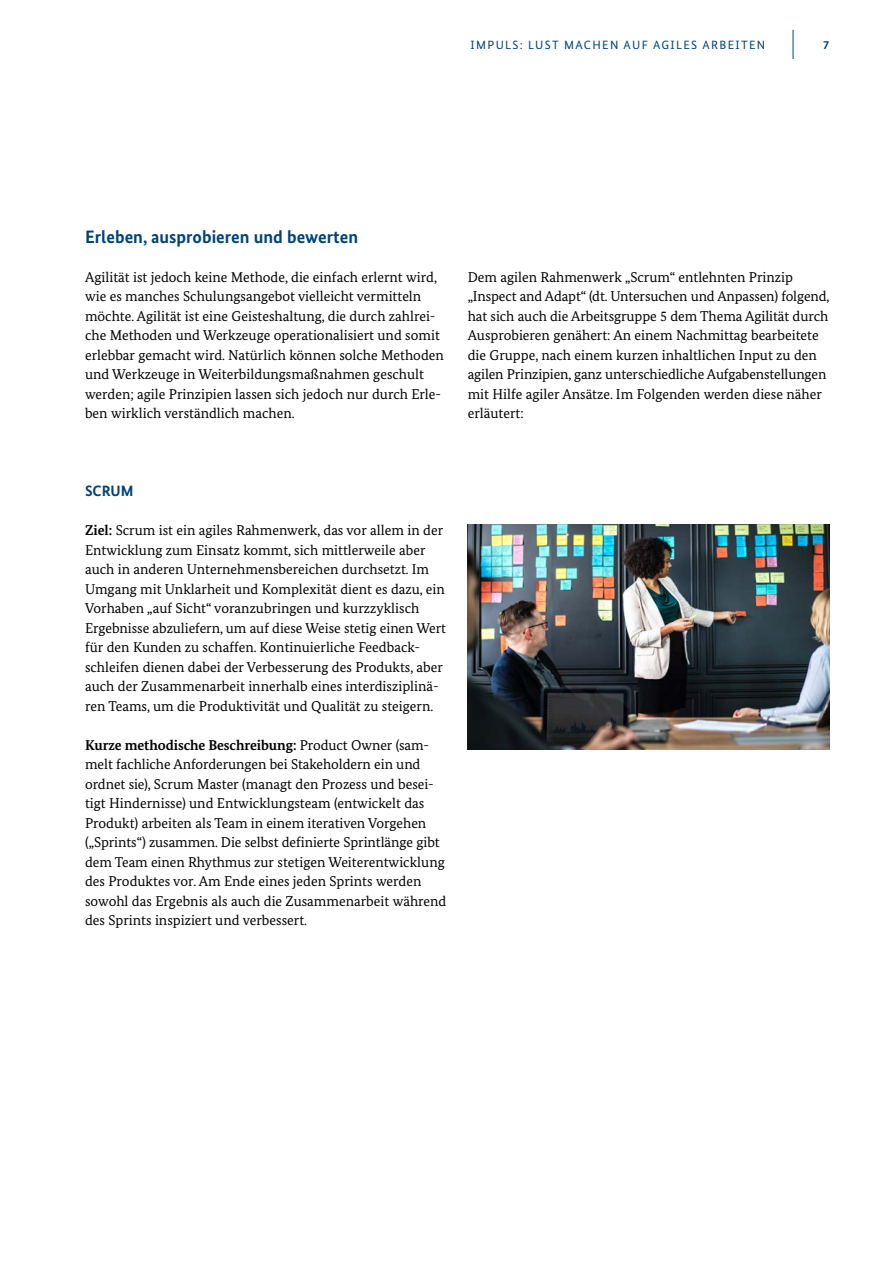
<style>
.page{position:relative;width:893px;height:1263px;background:#fff}
.page>*{position:absolute;margin:0;border:0;box-sizing:border-box;transform-origin:0 0}
.t1{font:700 18px "Bundes Sans";color:#004377}
.t2{font:700 15px "Bundes Sans";color:#004377}
.t3{font:14.25px/19.5px "Bundes Serif";color:#000}
.t4{font:12px "Bundes Sans";letter-spacing:.11em;color:#004377}
.t5{font:700 12px "Bundes Sans";color:#004377}
.s1{font-weight:700}
</style>
<div class="page">
<svg style="left:793px;top:30px;width:1px;height:29px"></svg>
<img style="left:468px;top:525px;width:361px;height:225px">
<p class="t4" style="left:471px;top:37px;width:296px">IMPULS: LUST MACHEN AUF AGILES ARBEITEN</p>
<p class="t5" style="left:823px;top:37px;width:7px">7</p>
<h3 class="t1" style="left:85px;top:226px;width:275px">Erleben, ausprobieren und bewerten</h3>
<p class="t3" style="left:85px;top:267px;width:360px">Agilität ist jedoch keine Methode, die einfach erlernt wird, wie es manches Schulungsangebot vielleicht vermitteln möchte. Agilität ist eine Geisteshaltung, die durch zahlrei&shy;che Methoden und Werkzeuge operationalisiert und somit erlebbar gemacht wird. Natürlich können solche Methoden und Werkzeuge in Weiterbildungsmaßnahmen geschult werden; agile Prinzipien lassen sich jedoch nur durch Erle&shy;ben wirklich verständlich machen.</p>
<p class="t3" style="left:468px;top:267px;width:363px">Dem agilen Rahmenwerk „Scrum“ entlehnten Prinzip „Inspect and Adapt“ (dt. Untersuchen und Anpassen) folgend, hat sich auch die Arbeitsgruppe 5 dem Thema Agilität durch Ausprobieren genähert: An einem Nachmittag bearbeitete die Gruppe, nach einem kurzen inhaltlichen Input zu den agilen Prinzipien, ganz unterschiedliche Aufgabenstellungen mit Hilfe agiler Ansätze. Im Folgenden werden diese näher erläutert:</p>
<h4 class="t2" style="left:85px;top:482px;width:50px">SCRUM</h4>
<p class="t3" style="left:85px;top:521px;width:363px"><span class="s1">Ziel:</span> Scrum ist ein agiles Rahmenwerk, das vor allem in der Entwicklung zum Einsatz kommt, sich mittlerweile aber auch in anderen Unternehmensbereichen durchsetzt. Im Umgang mit Unklarheit und Komplexität dient es dazu, ein Vorhaben „auf Sicht“ voranzubringen und kurzzyklisch Ergebnisse abzuliefern, um auf diese Weise stetig einen Wert für den Kunden zu schaffen. Kontinuierliche Feedback&shy;schleifen dienen dabei der Verbesserung des Produkts, aber auch der Zusammenarbeit innerhalb eines interdisziplinä&shy;ren Teams, um die Produktivität und Qualität zu steigern.</p>
<p class="t3" style="left:85px;top:735px;width:363px"><span class="s1">Kurze methodische Beschreibung:</span> Product Owner (sam&shy;melt fachliche Anforderungen bei Stakeholdern ein und ordnet sie), Scrum Master (managt den Prozess und besei&shy;tigt Hindernisse) und Entwicklungsteam (entwickelt das Produkt) arbeiten als Team in einem iterativen Vorgehen („Sprints“) zusammen. Die selbst definierte Sprintlänge gibt dem Team einen Rhythmus zur stetigen Weiterentwicklung des Produktes vor. Am Ende eines jeden Sprints werden sowohl das Ergebnis als auch die Zusammenarbeit während des Sprints inspiziert und verbessert.</p>
</div>
